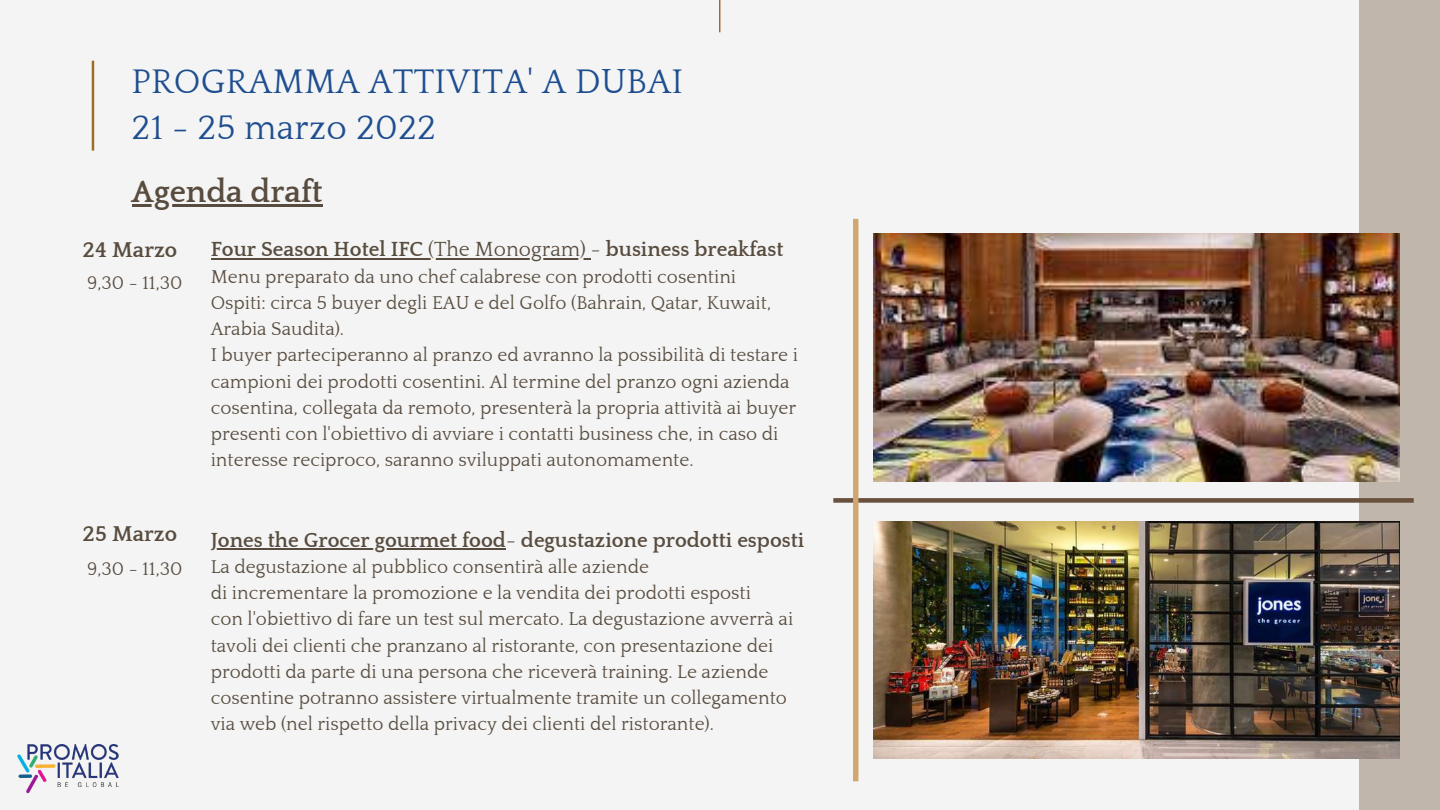
<style>
.page{position:relative;width:1440px;height:810px;background:#f4f4f4}
.page>*{position:absolute;margin:0;border:0;box-sizing:border-box;transform-origin:0 0}
.t1{font:35px/45.8px "Quattrocento";letter-spacing:.01em;color:#1e4e8f}
.t2{font:700 32px "Quattrocento";color:#584c3f}
.t3{font:700 22px "Quattrocento";color:#584c3f}
.t4{font:700 21px "Quattrocento";color:#584c3f}
.t5{font:19px/26.2px "Quattrocento";color:#584c3f}
.s1{font-weight:400}
</style>
<div class="page">
<svg style="left:719px;top:0;width:1px;height:32px"></svg>
<div style="left:1359px;top:0;width:81px;height:810px;background:#c1b6ac"></div>
<img style="left:17px;top:744px;width:102px;height:50px">
<svg style="left:92px;top:61px;width:2px;height:90px"></svg>
<svg style="left:833px;top:219px;width:581px;height:562px"></svg>
<img style="left:874px;top:522px;width:526px;height:237px">
<img style="left:874px;top:233px;width:526px;height:248px">
<hr style="left:211px;top:548px;width:295px;height:2px;background:#584c3f">
<hr style="left:132px;top:204px;width:191px;height:3px;background:#584c3f">
<hr style="left:211px;top:258px;width:217px;height:1px;background:#584c3f">
<hr style="left:428px;top:258px;width:163px;height:1px;background:#584c3f">
<h1 class="t1" style="left:132px;top:60px;width:553px">PROGRAMMA ATTIVITA' A DUBAI<br>21 - 25 marzo 2022</h1>
<h2 class="t2" style="left:132px;top:174px;width:192px">Agenda draft</h2>
<p class="t4" style="left:211px;top:239px;width:574px">Four Season Hotel IFC <span class="s1">(The Monogram) -</span> business breakfast</p>
<p class="t5" style="left:211px;top:264px;width:589px">Menu preparato da uno chef calabrese con prodotti cosentini<br>Ospiti: circa 5 buyer degli EAU e del Golfo (Bahrain, Qatar, Kuwait, Arabia Saudita).<br>I buyer parteciperanno al pranzo ed avranno la possibilità di testare i campioni dei prodotti cosentini. Al termine del pranzo ogni azienda cosentina, collegata da remoto, presenterà la propria attività ai buyer presenti con l'obiettivo di avviare i contatti business che, in caso di interesse reciproco, saranno sviluppati autonomamente.</p>
<p class="t3" style="left:83px;top:238px;width:96px">24 Marzo</p>
<p class="t5" style="left:87px;top:270px;width:97px">9,30 - 11,30</p>
<p class="t3" style="left:83px;top:523px;width:96px">25 Marzo</p>
<p class="t5" style="left:87px;top:556px;width:97px">9,30 - 11,30</p>
<p class="t4" style="left:211px;top:529px;width:595px">Jones the Grocer gourmet food<span class="s1">-</span> degustazione prodotti esposti</p>
<p class="t5" style="left:211px;top:554px;width:584px">La degustazione al pubblico consentirà alle aziende<br>di incrementare la promozione e la vendita dei prodotti esposti<br>con l'obiettivo di fare un test sul mercato. La degustazione avverrà ai tavoli dei clienti che pranzano al ristorante, con presentazione dei prodotti da parte di una persona che riceverà training. Le aziende cosentine potranno assistere virtualmente tramite un collegamento via web (nel rispetto della privacy dei clienti del ristorante).</p>
</div>
